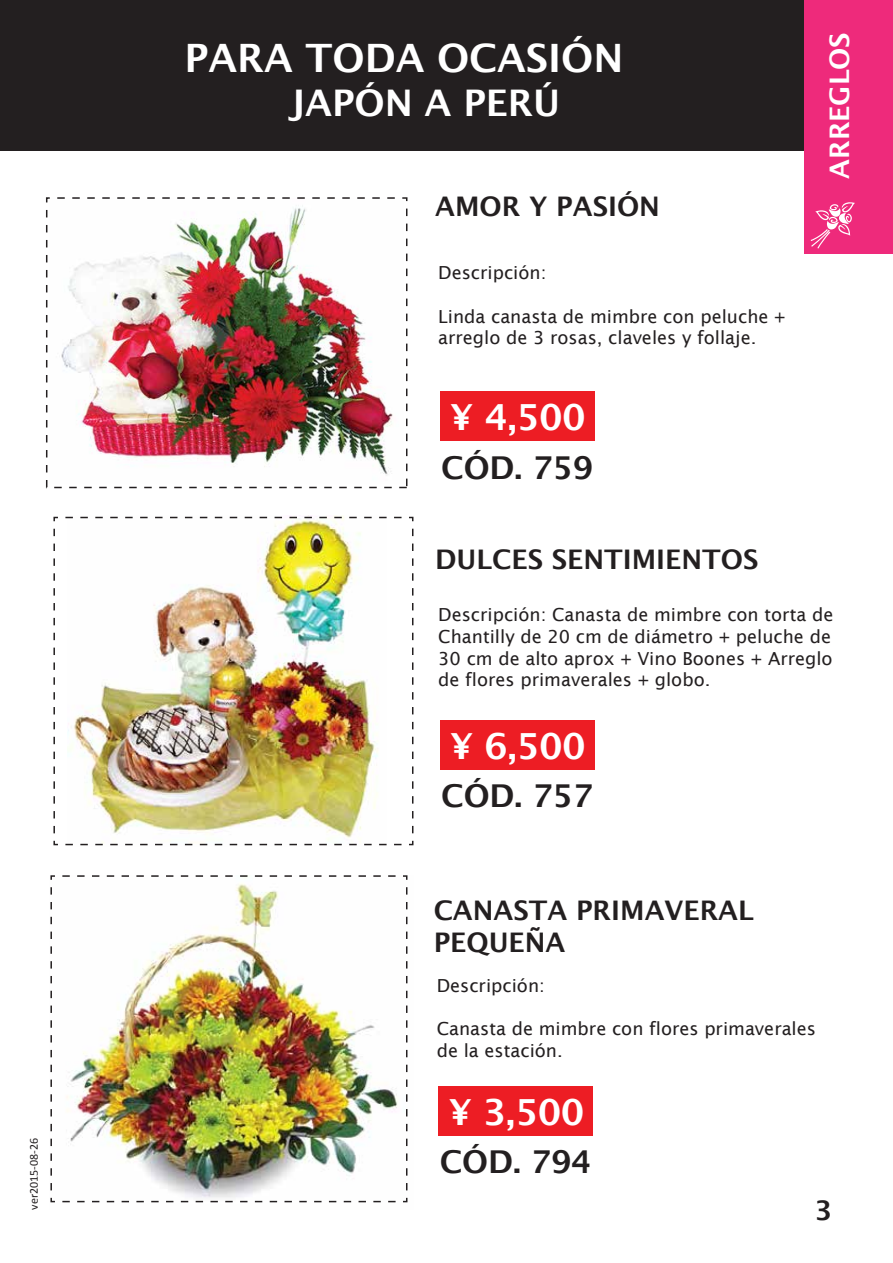
<style>
.page{position:relative;width:893px;height:1263px;background:#fff}
.page>*{position:absolute;margin:0;border:0;box-sizing:border-box;transform-origin:0 0}
.t1{font:600 39.15px "Lucida Sans";color:#fff}
.t2{font:600 36.75px "Lucida Sans";color:#fff}
.t3{font:600 36px "Lucida Sans";color:#fff}
.t4{font:600 31.5px "Lucida Sans";color:#231f20}
.t5{font:600 27px/32.4px "Lucida Sans";color:#231f20}
.t6{font:600 27px "Lucida Sans";color:#fff}
.t7{font:18px/21.6px "Lucida Sans";color:#231f20}
.t8{font:12px "Calibri";color:#231f20}
</style>
<div class="page">
<div style="left:0;top:0;width:893px;height:150px;background:#231f20"></div>
<div style="left:804px;top:0;width:89px;height:254px;background:#ee2a7b"></div>
<img style="left:61px;top:208px;width:332px;height:267px">
<div style="left:440px;top:391px;width:154px;height:50px;background:#ed1d24"></div>
<div style="left:440px;top:720px;width:154px;height:49px;background:#ed1d24"></div>
<img style="left:67px;top:515px;width:311px;height:324px">
<svg style="left:53px;top:839px;width:348px;height:7px"></svg>
<svg style="left:53px;top:516px;width:5px;height:317px"></svg>
<svg style="left:65px;top:516px;width:349px;height:7px"></svg>
<svg style="left:409px;top:529px;width:5px;height:317px"></svg>
<div style="left:438px;top:1086px;width:155px;height:49px;background:#ed1d24"></div>
<div style="left:46px;top:197px;width:361px;height:291px;border:2px dashed #231f20"></div>
<img style="left:50px;top:875px;width:358px;height:328px">
<p class="t8" style="left:26px;top:1210px;width:73px;rotate:-90deg">ver2015-08-26</p>
<h1 class="t1" style="left:184px;top:35px;width:441px">PARA TODA OCASIÓN</h1>
<h2 class="t2" style="left:290px;top:82px;width:272px">JAPÓN A PERÚ</h2>
<h3 class="t5" style="left:435px;top:190px;width:226px">AMOR Y PASIÓN</h3>
<p class="t7" style="left:438px;top:262px;width:110px">Descripción:</p>
<p class="t7" style="left:438px;top:305px;width:349px">Linda canasta de mimbre con peluche + arreglo de 3 rosas, claveles y follaje.</p>
<h3 class="t3" style="left:450px;top:397px;width:137px">¥ 4,500</h3>
<h3 class="t4" style="left:441px;top:449px;width:153px">CÓD. 759</h3>
<h3 class="t5" style="left:435px;top:542px;width:325px">DULCES SENTIMIENTOS</h3>
<h3 class="t6" style="left:824px;top:179px;width:148px;rotate:-90deg">ARREGLOS</h3>
<p class="t7" style="left:438px;top:604px;width:397px">Descripción: Canasta de mimbre con torta de Chantilly de 20 cm de diámetro + peluche de 30 cm de alto aprox + Vino Boones + Arreglo de flores primaverales + globo.</p>
<h3 class="t3" style="left:450px;top:726px;width:137px">¥ 6,500</h3>
<h3 class="t4" style="left:441px;top:778px;width:153px">CÓD. 757</h3>
<h3 class="t5" style="left:434px;top:893px;width:322px">CANASTA PRIMAVERAL<br>PEQUEÑA</h3>
<p class="t7" style="left:437px;top:975px;width:110px">Descripción:</p>
<p class="t7" style="left:437px;top:1018px;width:381px">Canasta de mimbre con flores primaverales de la estación.</p>
<h3 class="t3" style="left:449px;top:1092px;width:137px">¥ 3,500</h3>
<h3 class="t4" style="left:440px;top:1144px;width:153px">CÓD. 794</h3>
<h3 class="t5" style="left:815px;top:1193px;width:19px">3</h3>
</div>
